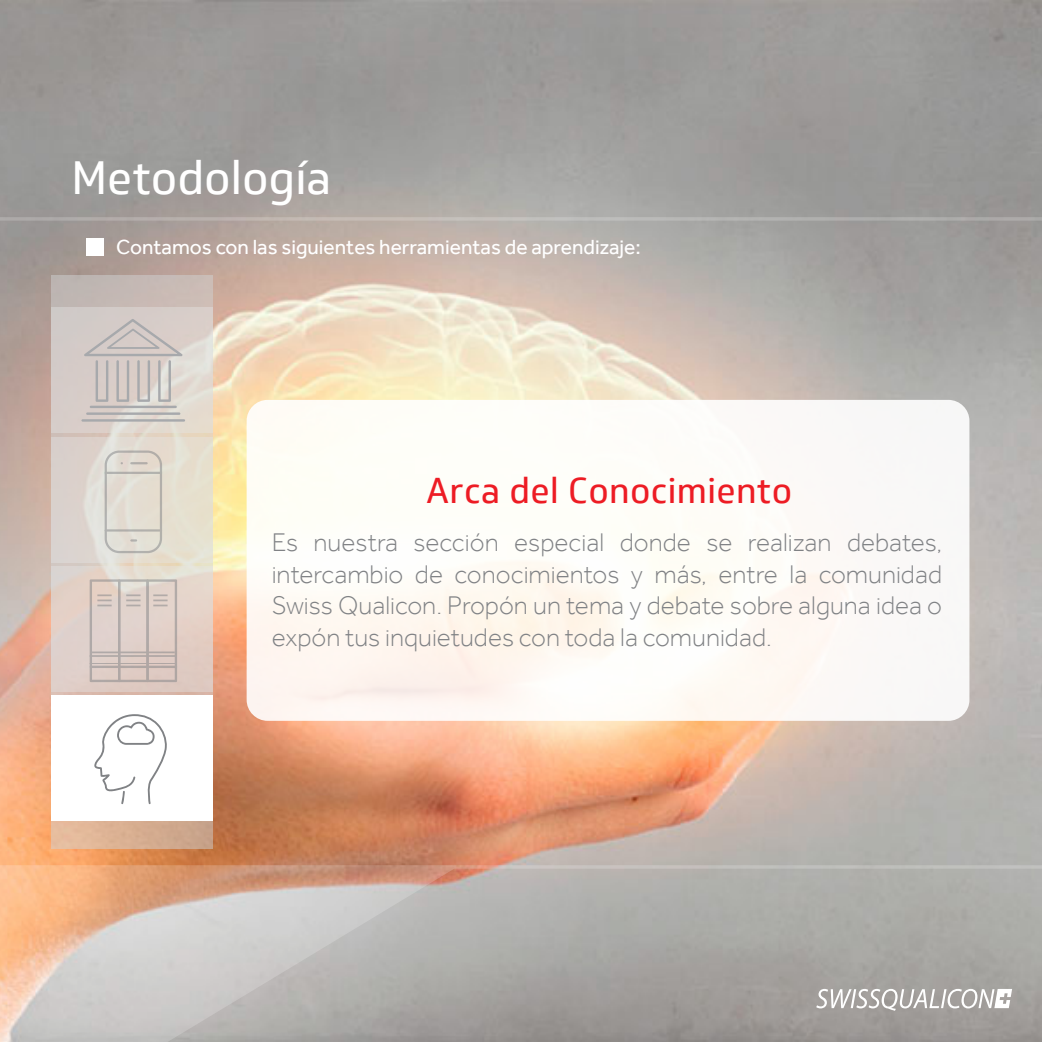
<style>
.page{position:relative;width:1042px;height:1042px;background:#fff}
.page>*{position:absolute;margin:0;border:0;box-sizing:border-box;transform-origin:0 0}
.t1{font:45.5px "Soleto Trial";color:#fff}
.t2{font:35px "Soleto Trial";letter-spacing:.01em;color:#ed1c24}
.t3{font:300 26.25px/31.5px "Effra Trial";color:#808285;text-align:justify}
.t4{font:21px "Effra Trial";color:#fff}
</style>
<div class="page">
<img style="left:0;top:0;width:1041px;height:865px">
<svg style="left:0;top:865px;width:1041px;height:176px"></svg>
<div style="left:86px;top:238px;width:17px;height:17px;background:#fff"></div>
<hr style="left:0;top:217px;width:1041px;height:3px;background:#fff">
<div style="left:246px;top:400px;width:723px;height:320px;background:#fefbf7;border-radius:21px"></div>
<svg style="left:816px;top:988px;width:195px;height:22px"></svg>
<svg style="left:51px;top:275px;width:162px;height:573px"></svg>
<svg style="left:51px;top:307px;width:162px;height:125px;fill:#d9cec9"></svg>
<div style="left:51px;top:437px;width:162px;height:125px;background:linear-gradient(to right,#dbd4d2,#e8e3d0)"></div>
<svg style="left:51px;top:566px;width:162px;height:125px;fill:#e1d0c9"></svg>
<div style="left:51px;top:695px;width:162px;height:125px;background:#fff"></div>
<svg style="left:90px;top:579px;width:87px;height:103px"></svg>
<svg style="left:105px;top:450px;width:57px;height:103px"></svg>
<svg style="left:94px;top:714px;width:73px;height:90px"></svg>
<svg style="left:84px;top:319px;width:98px;height:83px"></svg>
<hr style="left:90px;top:405px;width:87px;height:3px;background:#a7a9ac">
<hr style="left:86px;top:412px;width:94px;height:3px;background:#a7a9ac">
<hr style="left:81px;top:419px;width:104px;height:2px;background:#a7a9ac">
<h1 class="t1" style="left:72px;top:150px;width:261px">Metodología</h1>
<p class="t4" style="left:116px;top:234px;width:526px">Contamos con las siguientes herramientas de aprendizaje:</p>
<h2 class="t2" style="left:426px;top:469px;width:367px">Arca del Conocimiento</h2>
<p class="t3" style="left:272px;top:526px;width:671px">Es nuestra sección especial donde se realizan debates, intercambio de conocimientos y más, entre la comunidad Swiss Qualicon. Propón un tema y debate sobre alguna idea o expón tus inquietudes con toda la comunidad.</p>
</div>
